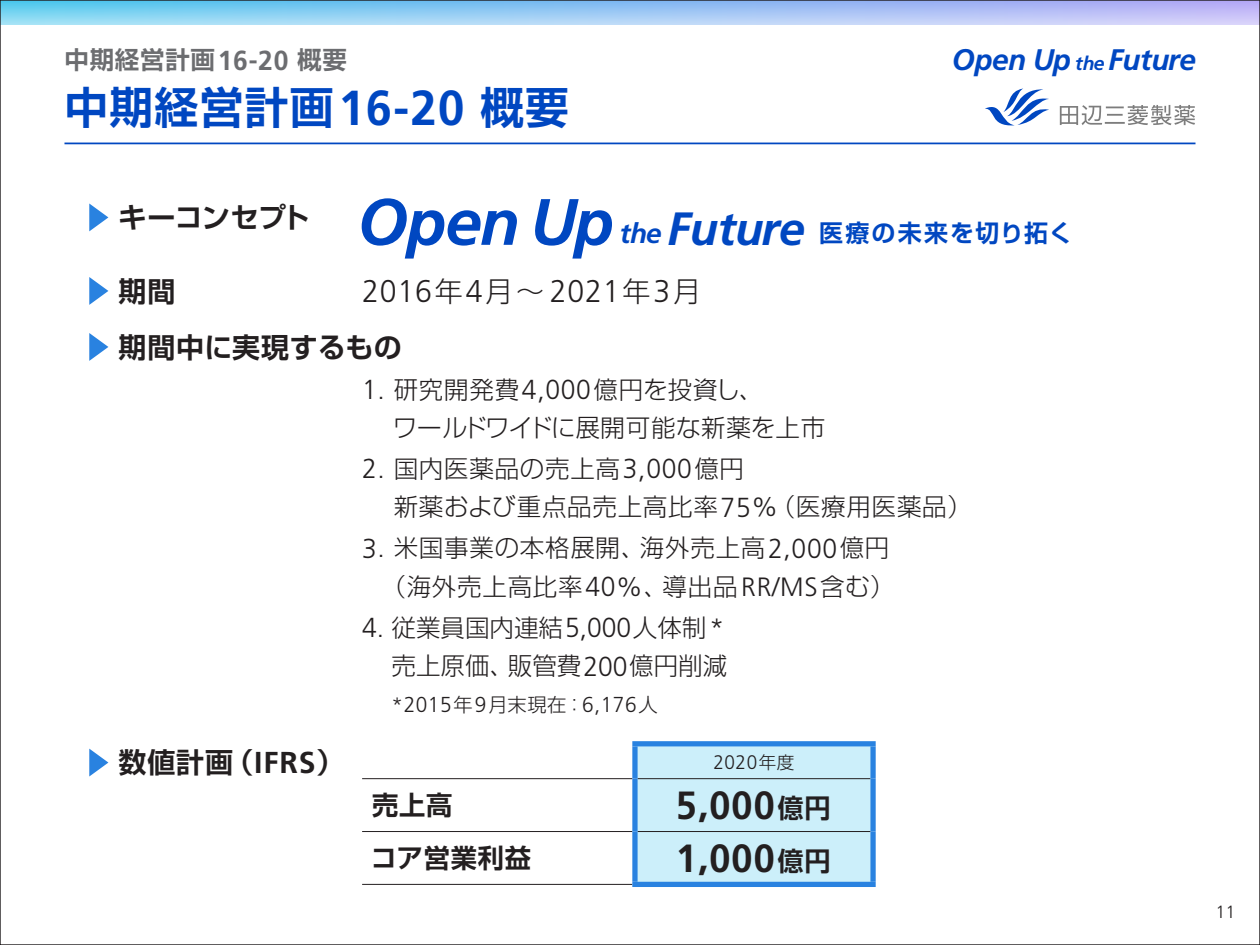
<style>
.page{position:relative;width:1260px;height:945px;background:#fff}
.page>*{position:absolute;margin:0;border:0;box-sizing:border-box;transform-origin:0 0}
.JPN_Basic{font:italic 700 65.45px "Frutiger LT Std";letter-spacing:-.03em;color:#0047c1}
.JPN_Basic-2{font:italic 700 46.73px "Frutiger LT Std";letter-spacing:-.015em;color:#0047c1}
.ページタイトル{font:700 43.75px "Shin Go Pr 6 N De";letter-spacing:.03em;color:#0047c1}
.t1{font:700 39.38px "Frutiger LT Std";letter-spacing:.03em;color:#231f20;scale:.96 1}
.JPN_Basic-3{font:300 31.5px "Frutiger LT Std";letter-spacing:.03em;color:#231f20;scale:.96 1}
.t2{font:italic 700 29.75px "Frutiger LT Std";letter-spacing:-.02em;color:#0047c1}
.JPN_Basic-4{font:700 28px "Shin Go Pr 6 N De";letter-spacing:.015em;color:#231f20}
.JPN_Basic-5{font:700 28px "Shin Go Pr 6 N De";letter-spacing:-.01em;color:#231f20}
.t3{font:700 26.25px "Shin Go Pr 6 N De";letter-spacing:.03em;color:#231f20}
.JPN_Basic-6{font:300 24.5px/38.5px "Shin Go Pr 6 N";letter-spacing:.03em;color:#231f20}
.JPN_Basic-7{font:300 24.5px/38.5px "Shin Go Pr 6 N";color:#231f20;text-align:right}
.ページタイトル小{font:700 24.5px "Shin Go Pr 6 N De";letter-spacing:.03em;color:#6c6d70}
.JPN_Basic-8{font:700 23.97px "Shin Go Pr 6 N De";letter-spacing:.085em;color:#0047c1}
.JPN_Basic-9{font:300 21.7px "Frutiger LT Std";letter-spacing:.03em;color:#231f20;scale:.96 1}
.t4{font:300 19.6px "Frutiger LT Std";color:#231f20;scale:.96 1}
.t5{font:300 17.68px "Frutiger LT Std";color:#231f20;scale:.96 1}
.s1{font-family:"Frutiger LT Std";font-size:27.47px}
.s2{font-family:"Frutiger LT Std";font-size:26.43px}
.s3{font-family:"Frutiger LT Std";font-size:49.18px}
.s4{font-family:"Frutiger LT Std";font-size:47.25px}
.s5{font-size:19.25px}
.s6{font-size:27.82px}
.s7{font-family:"Shin Go Pr 6 N";font-size:28px}
.s8{font-size:20.82px}
.s9{font-family:"Shin Go Pr 6 N";font-size:19.25px}
.s10{font-family:"Frutiger LT Std";font-size:30.28px}
.s11{font-family:"Shin Go Pr 6 N";font-size:17.5px}
.s12{font-size:37.8px}
.s13{font-family:"Shin Go Pr 6 N De";font-size:26.25px}
</style>
<div class="page">
<svg style="left:985px;top:89px;width:64px;height:37px"></svg>
<svg style="left:1060px;top:105px;width:135px;height:20px"></svg>
<hr style="left:64px;top:143px;width:1132px;height:1px;background:#0047c1">
<svg style="left:2px;top:2px;width:1256px;height:23px;background:#a0caf4"></svg>
<svg style="left:89px;top:203px;width:19px;height:28px"></svg>
<svg style="left:89px;top:277px;width:19px;height:28px"></svg>
<svg style="left:89px;top:333px;width:19px;height:28px"></svg>
<svg style="left:89px;top:749px;width:19px;height:28px"></svg>
<div style="left:638px;top:746px;width:232px;height:136px;background:#cceffa"></div>
<hr style="left:362px;top:778px;width:270px;height:1px;background:#231f20">
<hr style="left:362px;top:831px;width:270px;height:1px;background:#231f20">
<hr style="left:638px;top:831px;width:232px;height:1px;background:#231f20">
<hr style="left:362px;top:884px;width:270px;height:1px;background:#231f20">
<hr style="left:638px;top:778px;width:232px;height:1px;background:#231f20">
<div style="left:632px;top:741px;width:244px;height:5px;background:#2982e0"></div>
<div style="left:632px;top:746px;width:6px;height:33px;background:#2982e0"></div>
<div style="left:870px;top:746px;width:6px;height:33px;background:#2982e0"></div>
<div style="left:632px;top:779px;width:6px;height:53px;background:#2982e0"></div>
<div style="left:870px;top:779px;width:6px;height:53px;background:#2982e0"></div>
<div style="left:632px;top:832px;width:6px;height:50px;background:#2982e0"></div>
<div style="left:870px;top:832px;width:6px;height:50px;background:#2982e0"></div>
<div style="left:632px;top:882px;width:244px;height:5px;background:#2982e0"></div>
<p class="ページタイトル小" style="left:64px;top:40px;width:284px">中期経営計画<span class="s1">16</span><span class="s2">-</span><span class="s1">20</span> 概要</p>
<p class="ページタイトル" style="left:64px;top:71px;width:506px">中期経営計画<span class="s3">16</span><span class="s4">-</span><span class="s3">20</span> 概要</p>
<p class="t2" style="left:952px;top:42px;width:246px">Open Up <span class="s5">the</span> Future</p>
<p class="JPN_Basic-5" style="left:119px;top:194px;width:192px">キーコンセプト</p>
<p class="JPN_Basic" style="left:357px;top:184px;width:258px">Open Up</p>
<p class="JPN_Basic-2" style="left:620px;top:201px;width:187px"><span class="s6">the</span> Future</p>
<p class="JPN_Basic-8" style="left:819px;top:214px;width:255px">医療の未来を切り拓く</p>
<p class="JPN_Basic-4" style="left:119px;top:268px;width:58px">期間</p>
<p class="JPN_Basic-3" style="left:362px;top:273px;width:355px">2016<span class="s7">年</span>4<span class="s7">月～</span>2021<span class="s7">年</span>3<span class="s7">月</span></p>
<p class="JPN_Basic-4" style="left:119px;top:324px;width:285px">期間中に実現するもの</p>
<p class="JPN_Basic-6" style="left:393px;top:368px;width:434px;text-indent:-31px"><span class="s1">1</span><span class="s2">.</span> 研究開発費<span class="s1">4</span><span class="s2">,</span><span class="s1">000</span>億円を投資し、<br>ワールドワイドに展開可能な新薬を上市</p>
<p class="JPN_Basic-6" style="left:394px;top:447px;width:580px;text-indent:-32px"><span class="s1">2</span><span class="s2">.</span> 国内医薬品の売上高<span class="s1">3</span><span class="s2">,</span><span class="s1">000</span>億円<br>新薬および重点品売上高比率<span class="s1">75</span><span class="s2">%</span>（医療用医薬品）</p>
<p class="JPN_Basic-6" style="left:362px;top:527px;width:534px;text-align:right"><span class="s1">3</span><span class="s2">.</span> 米国事業の本格展開、海外売上高<span class="s1">2</span><span class="s2">,</span><span class="s1">000</span>億円（海外売上高比率<span class="s1">40</span><span class="s2">%</span>、導出品<span class="s2">RR/MS</span>含む）</p>
<p class="JPN_Basic-7" style="left:362px;top:606px;width:367px"><span class="s1">4</span><span class="s2">.</span> 従業員国内連結<span class="s1">5</span><span class="s2">,</span><span class="s1">000</span>人体制<span class="s2">*</span>売上原価、販管費<span class="s1">200</span>億円削減</p>
<p class="JPN_Basic-9" style="left:392px;top:693px;width:279px"><span class="s8">*</span>2015<span class="s9">年</span>9<span class="s9">月末現在：</span>6<span class="s8">,</span>176<span class="s9">人</span></p>
<p class="JPN_Basic-4" style="left:119px;top:740px;width:227px">数値計画（<span class="s10">IFRS</span>）</p>
<p class="t4" style="left:714px;top:751px;width:86px">2020<span class="s11">年度</span></p>
<p class="t3" style="left:372px;top:784px;width:82px">売上高</p>
<p class="t1" style="left:676px;top:783px;width:163px">5<span class="s12">,</span>000<span class="s13">億円</span></p>
<p class="t3" style="left:371px;top:836px;width:162px">コア営業利益</p>
<p class="t1" style="left:676px;top:835px;width:163px">1<span class="s12">,</span>000<span class="s13">億円</span></p>
<p class="t5" style="left:1216px;top:902px;width:22px">11</p>
</div>
